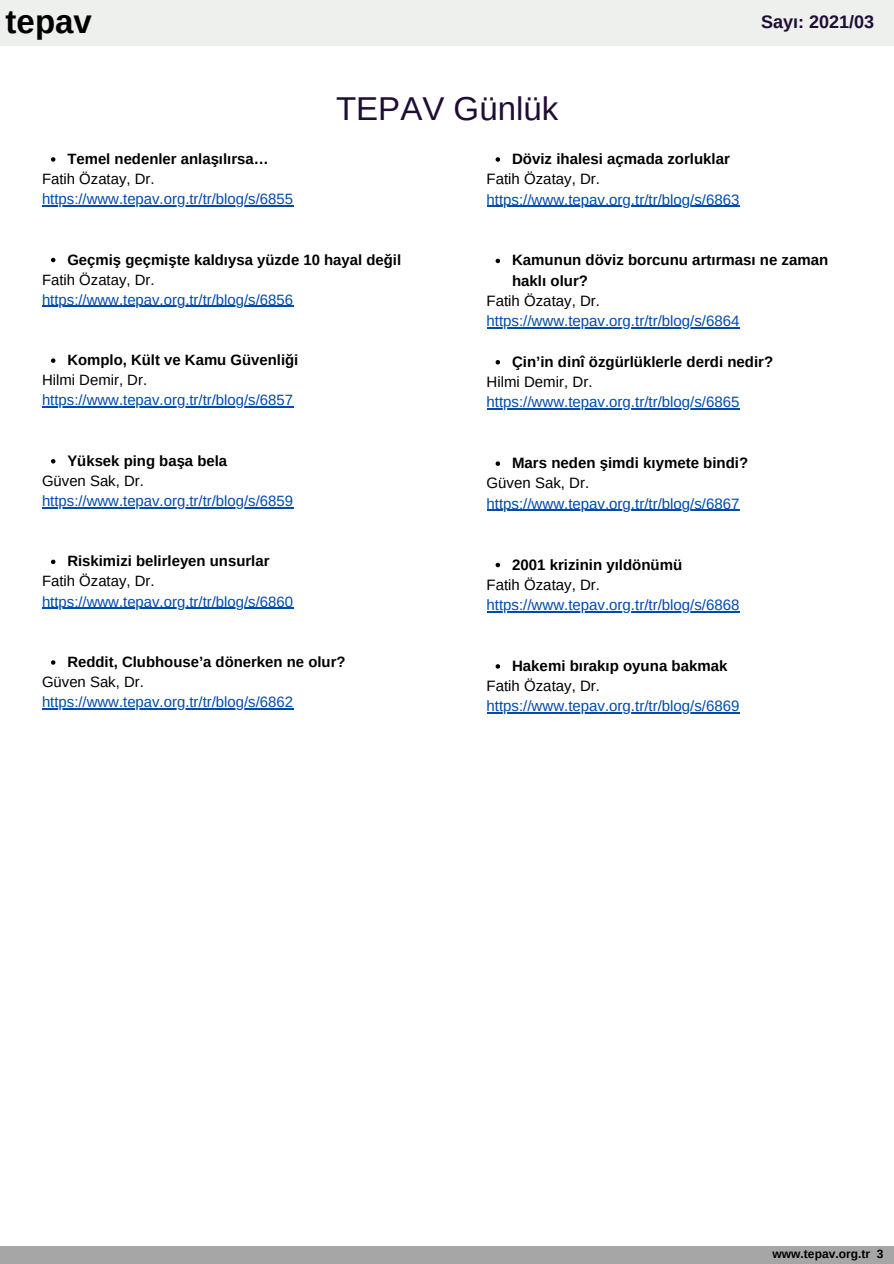
<style>
.page{position:relative;width:894px;height:1264px;background:#fff}
.page>*{position:absolute;margin:0;border:0;box-sizing:border-box;transform-origin:0 0}
.t1{font:33px "Arimo";color:#1f0d35}
.t2{font:700 33px "Arimo";color:#000}
.t3{font:700 18px "Arimo";color:#1f0d35}
.t4{font:15px "Arimo";color:#004aad}
.t5{font:700 15px/20.2px "Arimo";color:#000}
.t6{font:15px "Arimo";color:#000}
.t7{font:14.85px "Arimo";color:#004aad}
.t8{font:700 14.85px "Arimo";color:#000}
.t9{font:14.85px "Arimo";color:#000}
.t10{font:700 12px "Arimo";color:#000}
</style>
<div class="page">
<svg style="left:51px;top:157px;width:4px;height:5px"></svg>
<svg style="left:51px;top:258px;width:4px;height:4px"></svg>
<svg style="left:51px;top:358px;width:4px;height:5px"></svg>
<svg style="left:51px;top:459px;width:4px;height:4px"></svg>
<svg style="left:51px;top:559px;width:4px;height:5px"></svg>
<svg style="left:51px;top:660px;width:4px;height:4px"></svg>
<hr style="left:42px;top:205px;width:251px;height:1px;background:#004aad">
<hr style="left:42px;top:306px;width:251px;height:1px;background:#004aad">
<hr style="left:42px;top:406px;width:251px;height:1px;background:#004aad">
<hr style="left:42px;top:507px;width:251px;height:1px;background:#004aad">
<hr style="left:42px;top:607px;width:251px;height:2px;background:#004aad">
<hr style="left:42px;top:708px;width:251px;height:1px;background:#004aad">
<svg style="left:495px;top:157px;width:5px;height:5px"></svg>
<svg style="left:495px;top:259px;width:5px;height:4px"></svg>
<svg style="left:495px;top:360px;width:5px;height:4px"></svg>
<svg style="left:495px;top:461px;width:5px;height:5px"></svg>
<svg style="left:495px;top:563px;width:5px;height:4px"></svg>
<svg style="left:495px;top:664px;width:5px;height:4px"></svg>
<hr style="left:486px;top:206px;width:253px;height:1px;background:#004aad">
<hr style="left:486px;top:327px;width:253px;height:1px;background:#004aad">
<hr style="left:486px;top:408px;width:253px;height:1px;background:#004aad">
<hr style="left:486px;top:510px;width:253px;height:1px;background:#004aad">
<hr style="left:486px;top:611px;width:253px;height:1px;background:#004aad">
<hr style="left:486px;top:712px;width:253px;height:1px;background:#004aad">
<div style="left:0;top:1246px;width:893px;height:17px;background:#a6a6a6"></div>
<div style="left:0;top:0;width:893px;height:45px;background:#edf0ed"></div>
<p class="t2" style="left:6px;top:3px;width:88px">tepav</p>
<p class="t3" style="left:760px;top:12px;width:115px">Sayı: 2021/03</p>
<p class="t8" style="left:67px;top:150px;width:203px">Temel nedenler anlaşılırsa…</p>
<p class="t9" style="left:42px;top:171px;width:114px">Fatih Özatay, Dr.</p>
<p class="t7" style="left:42px;top:191px;width:252px">https://www.tepav.org.tr/tr/blog/s/6855</p>
<p class="t1" style="left:336px;top:90px;width:224px">TEPAV Günlük</p>
<p class="t5" style="left:512px;top:149px;width:219px">Döviz ihalesi açmada zorluklar</p>
<p class="t6" style="left:486px;top:171px;width:115px">Fatih Özatay, Dr.</p>
<p class="t4" style="left:486px;top:191px;width:254px">https://www.tepav.org.tr/tr/blog/s/6863</p>
<p class="t8" style="left:67px;top:251px;width:335px">Geçmiş geçmişte kaldıysa yüzde 10 hayal değil</p>
<p class="t9" style="left:42px;top:271px;width:114px">Fatih Özatay, Dr.</p>
<p class="t7" style="left:42px;top:291px;width:252px">https://www.tepav.org.tr/tr/blog/s/6856</p>
<p class="t5" style="left:512px;top:250px;width:318px">Kamunun döviz borcunu artırması ne zaman haklı olur?</p>
<p class="t6" style="left:486px;top:292px;width:115px">Fatih Özatay, Dr.</p>
<p class="t4" style="left:486px;top:312px;width:254px">https://www.tepav.org.tr/tr/blog/s/6864</p>
<p class="t8" style="left:67px;top:352px;width:232px">Komplo, Kült ve Kamu Güvenliği</p>
<p class="t5" style="left:512px;top:351px;width:262px">Çin’in dinî özgürlüklerle derdi nedir?</p>
<p class="t9" style="left:42px;top:372px;width:107px">Hilmi Demir, Dr.</p>
<p class="t7" style="left:42px;top:392px;width:252px">https://www.tepav.org.tr/tr/blog/s/6857</p>
<p class="t6" style="left:486px;top:373px;width:107px">Hilmi Demir, Dr.</p>
<p class="t4" style="left:486px;top:394px;width:254px">https://www.tepav.org.tr/tr/blog/s/6865</p>
<p class="t8" style="left:67px;top:452px;width:161px">Yüksek ping başa bela</p>
<p class="t5" style="left:512px;top:453px;width:237px">Mars neden şimdi kıymete bindi?</p>
<p class="t9" style="left:42px;top:472px;width:103px">Güven Sak, Dr.</p>
<p class="t7" style="left:42px;top:492px;width:252px">https://www.tepav.org.tr/tr/blog/s/6859</p>
<p class="t6" style="left:486px;top:475px;width:104px">Güven Sak, Dr.</p>
<p class="t4" style="left:486px;top:495px;width:254px">https://www.tepav.org.tr/tr/blog/s/6867</p>
<p class="t8" style="left:67px;top:553px;width:203px">Riskimizi belirleyen unsurlar</p>
<p class="t9" style="left:42px;top:573px;width:114px">Fatih Özatay, Dr.</p>
<p class="t7" style="left:42px;top:593px;width:252px">https://www.tepav.org.tr/tr/blog/s/6860</p>
<p class="t5" style="left:512px;top:554px;width:172px">2001 krizinin yıldönümü</p>
<p class="t6" style="left:486px;top:576px;width:115px">Fatih Özatay, Dr.</p>
<p class="t4" style="left:486px;top:596px;width:254px">https://www.tepav.org.tr/tr/blog/s/6868</p>
<p class="t8" style="left:67px;top:653px;width:279px">Reddit, Clubhouse’a dönerken ne olur?</p>
<p class="t5" style="left:512px;top:655px;width:217px">Hakemi bırakıp oyuna bakmak</p>
<p class="t9" style="left:42px;top:673px;width:103px">Güven Sak, Dr.</p>
<p class="t7" style="left:42px;top:693px;width:252px">https://www.tepav.org.tr/tr/blog/s/6862</p>
<p class="t6" style="left:486px;top:677px;width:115px">Fatih Özatay, Dr.</p>
<p class="t4" style="left:486px;top:698px;width:254px">https://www.tepav.org.tr/tr/blog/s/6869</p>
<p class="t10" style="left:772px;top:1246px;width:112px">www.tepav.org.tr 3</p>
</div>
